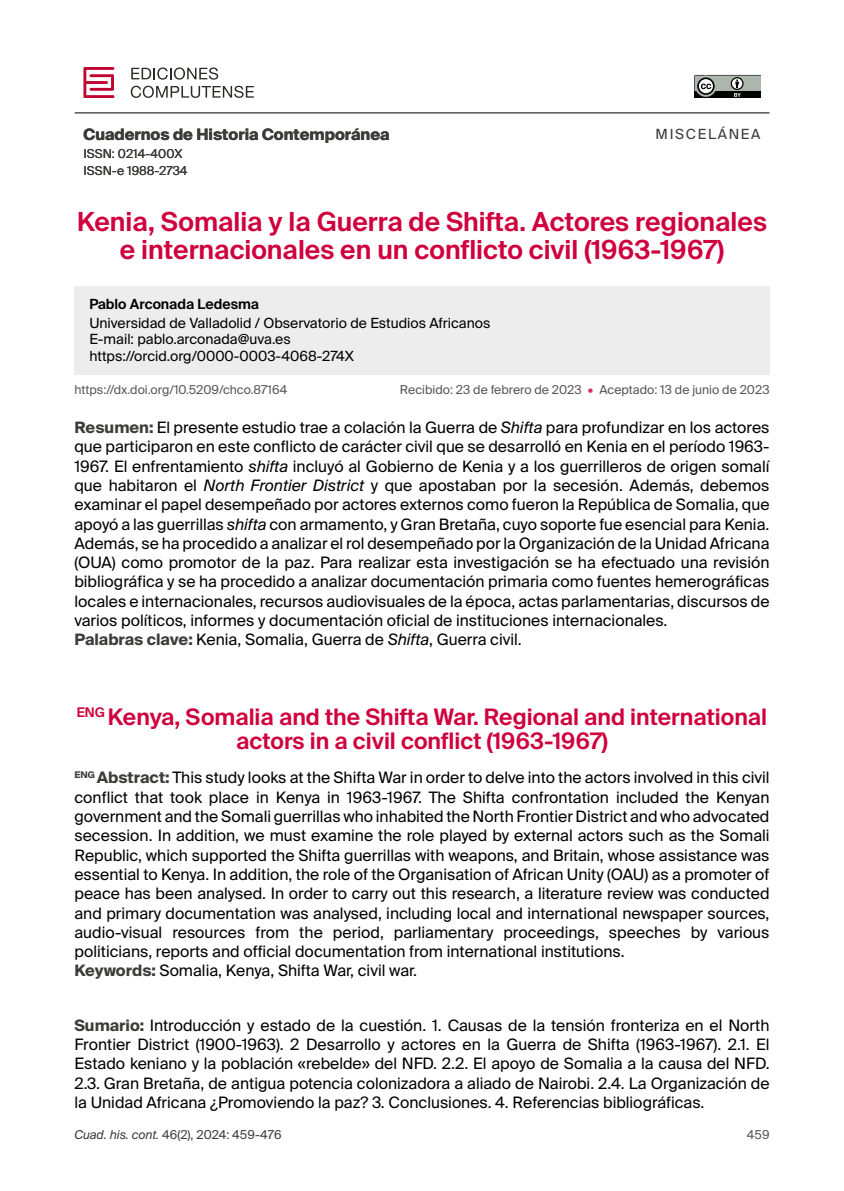
<style>
.page{position:relative;width:844px;height:1191px;background:#fff}
.page>*{position:absolute;margin:0;border:0;box-sizing:border-box;transform-origin:0 0}
.Título_original_ES{font:600 26.25px/28px "Suisse Intl";color:#cf003d;text-align:center}
.Título_traducido_EN{font:600 22.75px/24.5px "Suisse Intl";color:#cf003d;text-align:center}
.Resumen_abstract{font:15.75px/19.2px "Suisse Intl";color:#000;text-align:justify}
.Resumen_abstract_-_I{font:15.75px/19.2px "Suisse Intl";color:#000;text-align:justify}
.Sumario{font:15.75px/19.2px "Suisse Intl";color:#000;text-align:justify}
.Palabras_clave_keywo{font:15.75px "Suisse Intl";color:#000}
.t1{font:700 15.75px "Suisse Intl";color:#3c3c3b}
.Cargo{font:14px "Suisse Intl";color:#000}
.Autor{font:600 14px "Suisse Intl";color:#000}
.t2{font:14px "Suisse Intl";letter-spacing:.12em;color:#3c3c3b}
.Fechas{font:12.25px "Suisse Intl";color:#575756}
.t3{font:12.25px "Suisse Intl";color:#3c3c3b}
.t4{font:12.25px "Suisse Intl";color:#555454}
.s1{color:#d83364}
.s2{font-weight:700;color:#3c3c3b}
.s3{font-style:italic}
</style>
<div class="page">
<hr style="left:75px;top:112px;width:694px;height:1px;background:#000">
<svg style="left:694px;top:75px;width:66px;height:23px;background:#757975"></svg>
<svg style="left:83px;top:67px;width:31px;height:31px"></svg>
<svg style="left:131px;top:67px;width:87px;height:13px"></svg>
<svg style="left:131px;top:86px;width:123px;height:12px"></svg>
<div style="left:74px;top:286px;width:695px;height:88px;background:#ededed"></div>
<p class="t1" style="left:83px;top:125px;width:307px">Cuadernos de Historia Contemporánea</p>
<p class="t2" style="left:655px;top:126px;width:106px">MISCELÁNEA</p>
<p class="t3" style="left:83px;top:146px;width:100px">ISSN: 0214-400X</p>
<p class="t3" style="left:83px;top:164px;width:105px">ISSN-e 1988-2734</p>
<p class="Título_original_ES" style="left:77px;top:208px;width:691px">Kenia, Somalia y la Guerra de Shifta. Actores regionales e internacionales en un conflicto civil (1963-1967)</p>
<p class="Autor" style="left:89px;top:296px;width:171px">Pablo Arconada Ledesma</p>
<p class="Cargo" style="left:89px;top:315px;width:402px">Universidad de Valladolid / Observatorio de Estudios Africanos</p>
<p class="Cargo" style="left:89px;top:331px;width:203px">E-mail: pablo.arconada@uva.es</p>
<p class="Cargo" style="left:89px;top:348px;width:266px">https://orcid.org/0000-0003-4068-274X</p>
<p class="Fechas" style="left:74px;top:382px;width:214px">https://dx.doi.org/10.5209/chco.87164</p>
<p class="Fechas" style="left:400px;top:382px;width:371px">Recibido: 23 de febrero de 2023 <span class="s1">•</span> Aceptado: 13 de junio de 2023</p>
<p class="Resumen_abstract" style="left:74px;top:418px;width:696px"><span class="s2">Resumen:</span> El presente estudio trae a colación la Guerra de <span class="s3">Shifta</span> para profundizar en los actores que participaron en este conflicto de carácter civil que se desarrolló en Kenia en el período 1963- 1967. El enfrentamiento <span class="s3">shifta</span> incluyó al Gobierno de Kenia y a los guerrilleros de origen somalí que habitaron el <span class="s3">North Frontier District</span> y que apostaban por la secesión. Además, debemos examinar el papel desempeñado por actores externos como fueron la República de Somalia, que apoyó a las guerrillas <span class="s3">shifta</span> con armamento, y Gran Bretaña, cuyo soporte fue esencial para Kenia.<br>Además, se ha procedido a analizar el rol desempeñado por la Organización de la Unidad Africana (OUA) como promotor de la paz. Para realizar esta investigación se ha efectuado una revisión bibliográfica y se ha procedido a analizar documentación primaria como fuentes hemerográficas locales e internacionales, recursos audiovisuales de la época, actas parlamentarias, discursos de varios políticos, informes y documentación oficial de instituciones internacionales.</p>
<p class="Palabras_clave_keywo" style="left:74px;top:630px;width:448px"><span class="s2">Palabras clave:</span> Kenia, Somalia, Guerra de <span class="s3">Shifta</span>, Guerra civil.</p>
<p class="Título_traducido_EN" style="left:77px;top:704px;width:691px"><sup>ENG</sup> Kenya, Somalia and the Shifta War. Regional and international actors in a civil conflict (1963-1967)</p>
<p class="Resumen_abstract_-_I" style="left:74px;top:768px;width:696px"><sup>ENG</sup> <span class="s2">Abstract:</span> This study looks at the Shifta War in order to delve into the actors involved in this civil conflict that took place in Kenya in 1963-1967. The Shifta confrontation included the Kenyan government and the Somali guerrillas who inhabited the North Frontier District and who advocated secession. In addition, we must examine the role played by external actors such as the Somali Republic, which supported the Shifta guerrillas with weapons, and Britain, whose assistance was essential to Kenya. In addition, the role of the Organisation of African Unity (OAU) as a promoter of peace has been analysed. In order to carry out this research, a literature review was conducted and primary documentation was analysed, including local and international newspaper sources, audio-visual resources from the period, parliamentary proceedings, speeches by various politicians, reports and official documentation from international institutions.</p>
<p class="Palabras_clave_keywo" style="left:74px;top:961px;width:344px"><span class="s2">Keywords:</span> Somalia, Kenya, Shifta War, civil war.</p>
<p class="Sumario" style="left:74px;top:1015px;width:696px"><span class="s2">Sumario:</span> Introducción y estado de la cuestión. 1. Causas de la tensión fronteriza en el North Frontier District (1900-1963). 2 Desarrollo y actores en la Guerra de Shifta (1963-1967). 2.1. El Estado keniano y la población «rebelde» del NFD. 2.2. El apoyo de Somalia a la causa del NFD.<br>2.3. Gran Bretaña, de antigua potencia colonizadora a aliado de Nairobi. 2.4. La Organización de la Unidad Africana ¿Promoviendo la paz? 3. Conclusiones. 4. Referencias bibliográficas.</p>
<p class="t3" style="left:74px;top:1127px;width:209px"><span class="s3">Cuad. his. cont.</span> 46(2), 2024: 459-476</p>
<p class="t4" style="left:746px;top:1127px;width:24px">459</p>
</div>
